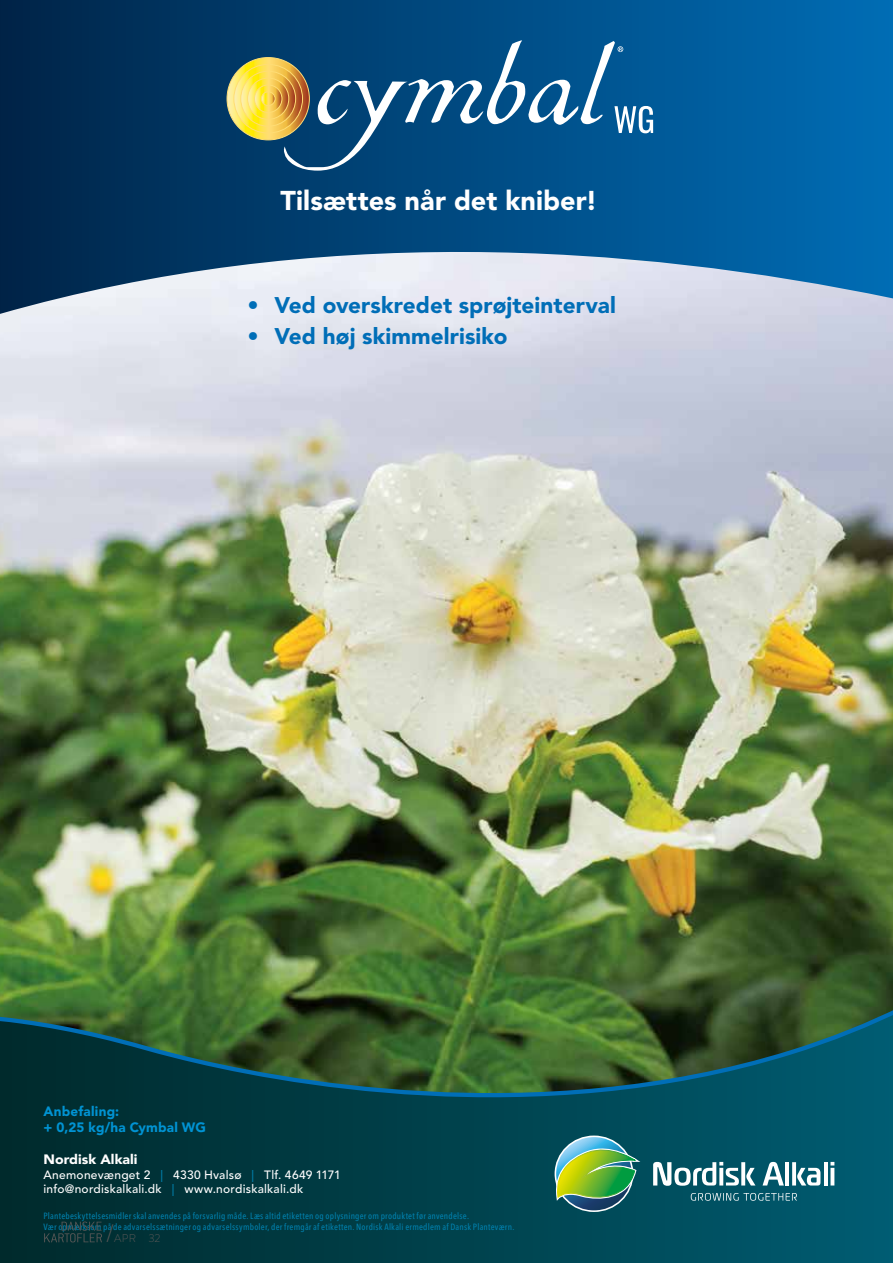
<style>
.page{position:relative;width:893px;height:1263px;background:#fff}
.page>*{position:absolute;margin:0;border:0;box-sizing:border-box;transform-origin:0 0}
.t1{font:900 27px "Avenir LT Pro";letter-spacing:.005em;color:#fff}
.t2{font:300 25.2px "Brandon Grotesque";color:#575756}
.t3{font:900 22.5px "Avenir LT Pro";letter-spacing:.005em;color:#006eb7}
.t4{font:900 13.5px/16.2px "Avenir LT Pro";letter-spacing:.015em;color:#0093d3}
.t5{font:900 13.5px "Avenir LT Pro";color:#fff;scale:1.05 1}
.t6{font:500 12px/14.4px "Avenir LT Pro";letter-spacing:.02em;color:#fff}
.t7{font:300 11.25px "Brandon Grotesque";color:#575756}
.t8{font:500 condensed 9px/10.8px "Avenir Next LT Pro";letter-spacing:.025em;color:#0080ad}
.s1{color:#0080ad}
.s2{font-size:11.55px}
</style>
<div class="page">
<img style="left:0;top:314px;width:893px;height:687px">
<svg style="left:0;top:1001px;width:893px;height:262px;background:#0e4844"></svg>
<svg style="left:0;top:0;width:893px;height:314px;background:#276391"></svg>
<svg style="left:227px;top:58px;width:82px;height:82px"></svg>
<svg style="left:234px;top:64px;width:68px;height:69px"></svg>
<svg style="left:241px;top:71px;width:55px;height:55px"></svg>
<svg style="left:248px;top:78px;width:41px;height:41px"></svg>
<svg style="left:254px;top:85px;width:28px;height:27px"></svg>
<svg style="left:261px;top:92px;width:14px;height:14px"></svg>
<div style="left:234px;top:64px;width:69px;height:69px;border:1px solid #ffdd75;border-radius:50%"></div>
<div style="left:240px;top:71px;width:56px;height:56px;border:1px solid #ffdd75;border-radius:50%"></div>
<div style="left:247px;top:78px;width:42px;height:42px;border:1px solid #ffdd75;border-radius:50%"></div>
<div style="left:254px;top:85px;width:28px;height:28px;border:1px solid #ffdd75;border-radius:50%"></div>
<div style="left:261px;top:91px;width:14px;height:15px;border:1px solid #ffdd75;border-radius:50%"></div>
<svg style="left:284px;top:40px;width:369px;height:131px;background:#25628f"></svg>
<img style="left:555px;top:1137px;width:83px;height:73px">
<svg style="left:653px;top:1162px;width:102px;height:24px"></svg>
<svg style="left:763px;top:1162px;width:21px;height:23px"></svg>
<hr style="left:785px;top:1162px;width:4px;height:23px;background:#fff">
<svg style="left:792px;top:1162px;width:28px;height:23px"></svg>
<svg style="left:823px;top:1162px;width:4px;height:23px"></svg>
<svg style="left:830px;top:1168px;width:4px;height:17px"></svg>
<svg style="left:830px;top:1162px;width:4px;height:3px"></svg>
<svg style="left:691px;top:1193px;width:106px;height:8px"></svg>
<svg style="left:44px;top:1221px;width:58px;height:21px"></svg>
<h1 class="t1" style="left:280px;top:184px;width:319px">Tilsættes når det kniber!</h1>
<h3 class="t3" style="left:248px;top:291px;width:370px">• Ved overskredet sprøjteinterval</h3>
<h3 class="t3" style="left:248px;top:322px;width:261px">• Ved høj skimmelrisiko</h3>
<h3 class="t4" style="left:43px;top:1103px;width:164px">Anbefaling:<br>+ 0,25 kg/ha Cymbal WG</h3>
<h3 class="t5" style="left:43px;top:1151px;width:91px">Nordisk Alkali</h3>
<h3 class="t6" style="left:43px;top:1168px;width:299px">Anemonevænget 2 <span class="s1">|</span> 4330 Hvalsø <span class="s1">|</span> Tlf. 4649 1171 info@nordiskalkali.dk <span class="s1">|</span> www.nordiskalkali.dk</h3>
<h2 class="t2" style="left:106px;top:1216px;width:10px">/</h2>
<p class="t7" style="left:114px;top:1230px;width:48px">APR <span class="s2">32</span></p>
<p class="t8" style="left:43px;top:1210px;width:472px">Plantebeskyttelsesmidler skal anvendes på forsvarlig måde. Læs altid etiketten og oplysninger om produktet før anvendelse.<br>Vær opmærksom på de advarselssætninger og advarselssymboler, der fremgår af etiketten. Nordisk Alkali ermedlem af Dansk Planteværn.</p>
</div>
